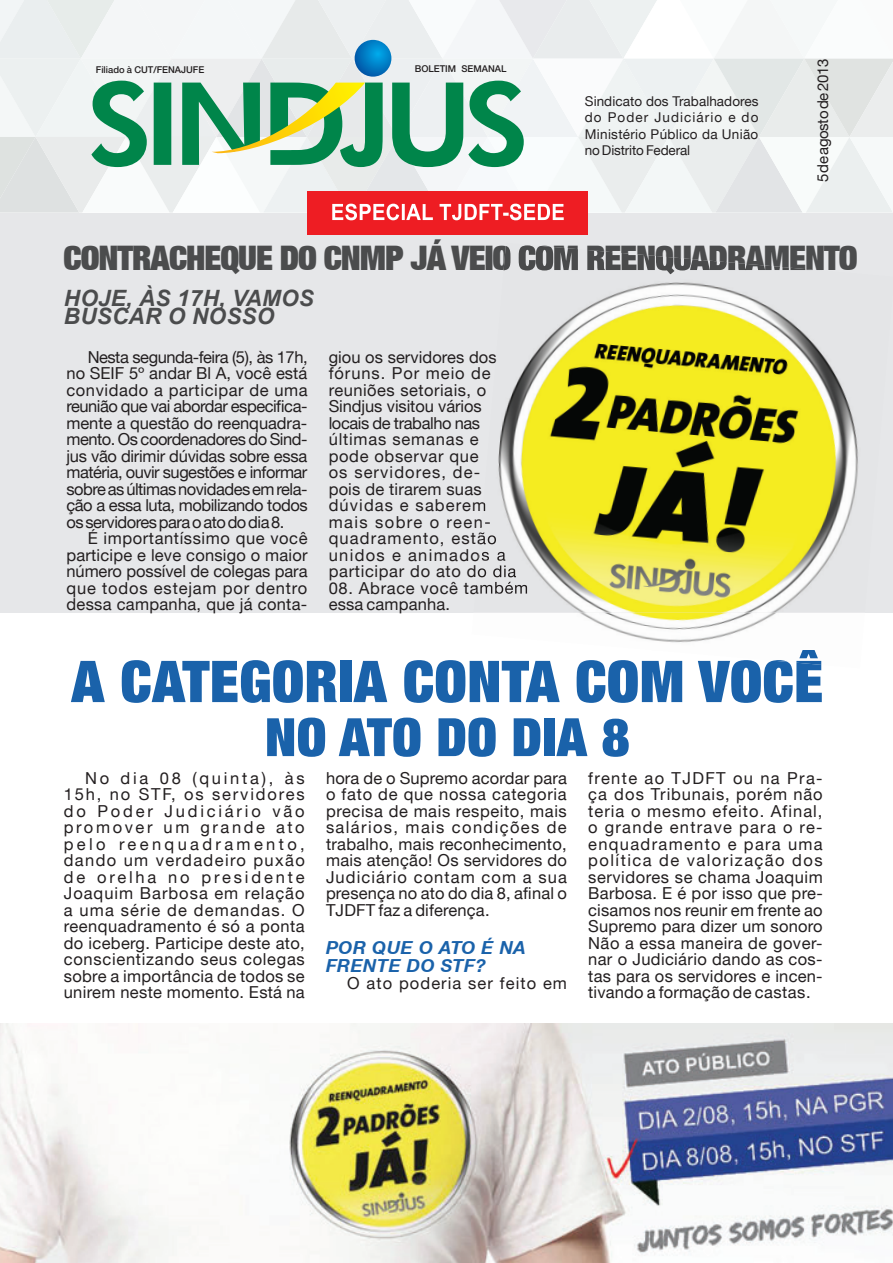
<style>
.page{position:relative;width:893px;height:1263px;background:#fff}
.page>*{position:absolute;margin:0;border:0;box-sizing:border-box;transform-origin:0 0}
.t1{font:900 expanded 57.6px "Helvetica Neue LT";letter-spacing:.01em;color:#1a62aa}
.t2{font:900 expanded 52.95px "Helvetica Neue LT";letter-spacing:.01em;color:#1a62aa}
.t3{font:900 expanded 33.9px "Helvetica Neue LT";letter-spacing:-.03em;color:#4b4c4d}
.t4{font:italic 700 22.5px/18px "Arial";letter-spacing:.01em;color:#4b4c4d}
.t5{font:italic 700 18px/18px "Helvetica Neue CE";letter-spacing:.03em;color:#1a62aa}
.t6{font:16.5px/16.5px "Helvetica Neue LT";letter-spacing:.02em;color:#231f20;text-align:justify}
.t7{font:16.5px/16.5px "Helvetica Neue LT";letter-spacing:.04em;color:#231f20}
.t8{font:16.5px "Helvetica Neue LT";letter-spacing:.065em;color:#231f20}
.t9{font:15px "Helvetica Neue LT";letter-spacing:-.03em;color:#231f20}
.t10{font:13.5px/16.5px "Helvetica Neue LT";letter-spacing:.02em;color:#231f20;text-align:justify}
.t11{font:500 9.3px "Helvetica Neue LT";color:#231f20}
</style>
<div class="page">
<div style="left:0;top:213px;width:893px;height:399px;background:#e6e7e9"></div>
<img style="left:0;top:1024px;width:893px;height:239px">
<img style="left:472px;top:612px;width:393px;height:31px">
<img style="left:495px;top:274px;width:363px;height:338px">
<img style="left:503px;top:245px;width:310px;height:29px">
<img style="left:772px;top:650px;width:50px;height:15px">
<svg style="left:495px;top:351px;width:2px;height:15px"></svg>
<svg style="left:481px;top:502px;width:9px;height:26px"></svg>
<img style="left:479px;top:532px;width:18px;height:15px">
<img style="left:478px;top:549px;width:28px;height:12px">
<img style="left:477px;top:565px;width:39px;height:15px">
<img style="left:475px;top:582px;width:53px;height:12px">
<div style="left:307px;top:191px;width:281px;height:44px;background:#ee1d23"></div>
<svg style="left:0;top:0;width:893px;height:220px"></svg>
<p class="t11" style="left:96px;top:64px;width:110px">Filiado à CUT/FENAJUFE</p>
<p class="t11" style="left:415px;top:63px;width:93px">BOLETIM SEMANAL</p>
<p class="t10" style="left:585px;top:93px;width:175px">Sindicato dos Trabalhadores do Poder Judiciário e do Ministério Público da União no Distrito Federal</p>
<p class="t9" style="left:814px;top:182px;width:125px;rotate:-90deg">5 de agosto de 2013</p>
<h3 class="t3" style="left:64px;top:236px;width:795px">CONTRACHEQUE DO CNMP JÁ VEIO COM REENQUADRAMENTO</h3>
<h3 class="t4" style="left:64px;top:290px;width:251px">HOJE, ÀS 17H, VAMOS<br>BUSCAR O NOSSO</h3>
<p class="t6" style="left:66px;top:348px;width:243px;text-indent:21px">Nesta segunda-feira (5), às 17h, no SEIF 5º andar Bl A, você está convidado a participar de uma reunião que vai abordar especifica&shy;mente a questão do reenquadra&shy;mento. Os coordenadores do Sind&shy;jus vão dirimir dúvidas sobre essa matéria, ouvir sugestões e informar sobre as últimas novidades em rela&shy;ção a essa luta, mobilizando todos os servidores para o ato do dia 8.</p>
<p class="t6" style="left:66px;top:530px;width:243px;text-indent:21px">É importantíssimo que você participe e leve consigo o maior número possível de colegas para que todos estejam por dentro dessa campanha, que já conta-</p>
<p class="t7" style="left:329px;top:348px;width:189px">giou os servidores dos fóruns. Por meio de reuniões setoriais, o<br>Sindjus visitou vários locais de trabalho nas últimas semanas e pode observar que<br>os servidores, de-<br>pois de tirarem suas dúvidas e saberem mais sobre o reen&shy;quadramento, estão unidos e animados a participar do ato do dia</p>
<p class="t7" style="left:329px;top:579px;width:201px">08. Abrace você também essa campanha.</p>
<h1 class="t1" style="left:71px;top:645px;width:753px">A CATEGORIA CONTA COM VOCÊ</h1>
<h2 class="t2" style="left:265px;top:703px;width:366px">NO ATO DO DIA 8</h2>
<p class="t6" style="left:326px;top:769px;width:243px">hora de o Supremo acordar para o fato de que nossa categoria precisa de mais respeito, mais salários, mais condições de trabalho, mais reconhecimento, mais atenção! Os servidores do Judiciário contam com a sua presença no ato do dia 8, afinal o TJDFT faz a diferença.</p>
<p class="t5" style="left:326px;top:939px;width:201px">POR QUE O ATO É NA<br>FRENTE DO STF?</p>
<p class="t8" style="left:347px;top:973px;width:221px">O ato poderia ser feito em</p>
<p class="t6" style="left:64px;top:769px;width:243px;text-indent:21px">No dia 08 (quinta), às 15h, no STF, os servidores do Poder Judiciário vão promover um grande ato pelo reenquadramento, dando um verdadeiro puxão de orelha no presidente Joaquim Barbosa em relação a uma série de demandas. O reenquadramento é só a ponta do iceberg. Participe deste ato, conscientizando seus colegas sobre a importância de todos se unirem neste momento. Está na</p>
<p class="t6" style="left:588px;top:769px;width:236px">frente ao TJDFT ou na Pra&shy;ça dos Tribunais, porém não teria o mesmo efeito. Afinal, o grande entrave para o re&shy;enquadramento e para uma política de valorização dos servidores se chama Joaquim Barbosa. E é por isso que pre&shy;cisamos nos reunir em frente ao Supremo para dizer um sonoro Não a essa maneira de gover&shy;nar o Judiciário dando as cos&shy;tas para os servidores e incen&shy;tivando a formação de castas.</p>
</div>
